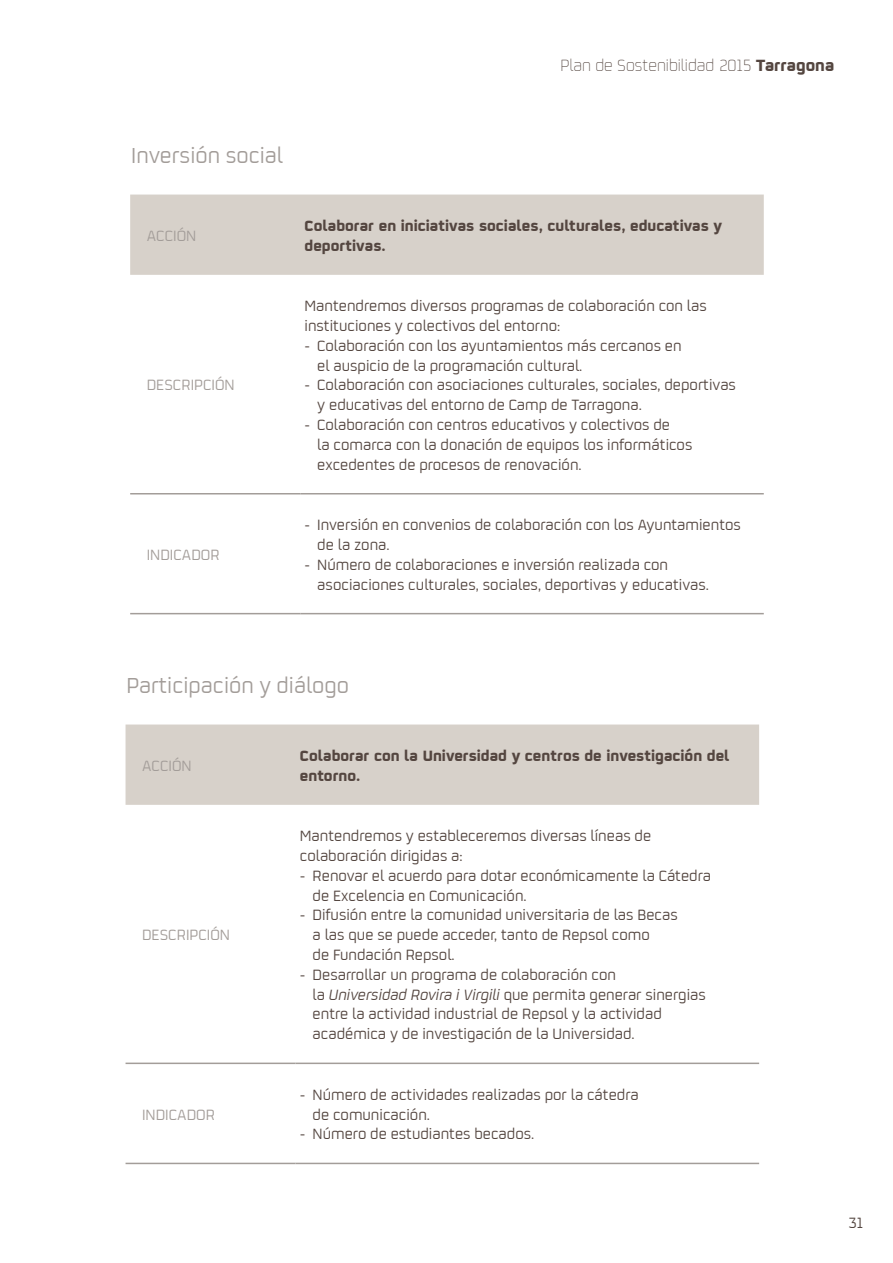
<style>
.page{position:relative;width:893px;height:1263px;background:#fff}
.page>*{position:absolute;margin:0;border:0;box-sizing:border-box;transform-origin:0 0}
.t1{font:24px "Repsol";color:#a39d99}
.t2{font:300 18px "Repsol";color:#544640}
.t3{font:16.5px/19.8px "Repsol";color:#544640}
.t4{font:700 16.5px/19.8px "Repsol";color:#544640}
.t5{font:16.5px "Repsol";color:#a39d99}
.s1{font-weight:700}
.s2{font-style:italic}
</style>
<div class="page">
<div style="left:130px;top:195px;width:634px;height:80px;background:#d7d1ca"></div>
<hr style="left:130px;top:493px;width:170px;height:1px;background:#a39d99">
<hr style="left:130px;top:613px;width:170px;height:1px;background:#a39d99">
<hr style="left:300px;top:493px;width:464px;height:1px;background:#a39d99">
<hr style="left:300px;top:613px;width:464px;height:1px;background:#a39d99">
<div style="left:126px;top:724px;width:633px;height:81px;background:#d7d1ca"></div>
<hr style="left:126px;top:1062px;width:170px;height:2px;background:#a39d99">
<hr style="left:126px;top:1163px;width:170px;height:1px;background:#a39d99">
<hr style="left:296px;top:1062px;width:463px;height:2px;background:#a39d99">
<hr style="left:296px;top:1163px;width:463px;height:1px;background:#a39d99">
<h1 class="t1" style="left:131px;top:138px;width:153px">Inversión social</h1>
<p class="t2" style="left:560px;top:53px;width:275px">Plan de Sostenibilidad 2015 <span class="s1">Tarragona</span></p>
<p class="t5" style="left:147px;top:224px;width:51px">ACCIÓN</p>
<p class="t4" style="left:305px;top:214px;width:419px">Colaborar en iniciativas sociales, culturales, educativas y deportivas.</p>
<p class="t5" style="left:147px;top:374px;width:90px">DESCRIPCIÓN</p>
<p class="t5" style="left:147px;top:543px;width:74px">INDICADOR</p>
<p class="t3" style="left:305px;top:295px;width:404px">Mantendremos diversos programas de colaboración con las instituciones y colectivos del entorno:</p>
<p class="t3" style="left:317px;top:335px;width:366px;text-indent:-13px">- Colaboración con los ayuntamientos más cercanos en el auspicio de la programación cultural.</p>
<p class="t3" style="left:317px;top:374px;width:420px;text-indent:-13px">- Colaboración con asociaciones culturales, sociales, deportivas y educativas del entorno de Camp de Tarragona.</p>
<p class="t3" style="left:317px;top:414px;width:377px;text-indent:-13px">- Colaboración con centros educativos y colectivos de<br>la comarca con la donación de equipos los informáticos excedentes de procesos de renovación.</p>
<p class="t3" style="left:317px;top:514px;width:425px;text-indent:-13px">- Inversión en convenios de colaboración con los Ayuntamientos de la zona.</p>
<p class="t3" style="left:317px;top:554px;width:393px;text-indent:-13px">- Número de colaboraciones e inversión realizada con asociaciones culturales, sociales, deportivas y educativas.</p>
<h1 class="t1" style="left:127px;top:668px;width:224px">Participación y diálogo</h1>
<p class="t5" style="left:142px;top:754px;width:51px">ACCIÓN</p>
<p class="t4" style="left:300px;top:744px;width:431px">Colaborar con la Universidad y centros de investigación del entorno.</p>
<p class="t5" style="left:142px;top:924px;width:90px">DESCRIPCIÓN</p>
<p class="t5" style="left:142px;top:1103px;width:74px">INDICADOR</p>
<p class="t3" style="left:300px;top:825px;width:353px">Mantendremos y estableceremos diversas líneas de colaboración dirigidas a:</p>
<p class="t3" style="left:313px;top:865px;width:400px;text-indent:-13px">- Renovar el acuerdo para dotar económicamente la Cátedra de Excelencia en Comunicación.</p>
<p class="t3" style="left:313px;top:904px;width:367px;text-indent:-13px">- Difusión entre la comunidad universitaria de las Becas a las que se puede acceder, tanto de Repsol como<br>de Fundación Repsol.</p>
<p class="t3" style="left:313px;top:964px;width:395px;text-indent:-13px">- Desarrollar un programa de colaboración con<br>la <span class="s2">Universidad Rovira i Virgili</span> que permita generar sinergias entre la actividad industrial de Repsol y la actividad académica y de investigación de la Universidad.</p>
<p class="t3" style="left:313px;top:1083px;width:328px;text-indent:-13px">- Número de actividades realizadas por la cátedra de comunicación.</p>
<p class="t3" style="left:300px;top:1123px;width:236px">- Número de estudiantes becados.</p>
<p class="t3" style="left:848px;top:1211px;width:16px">31</p>
</div>
